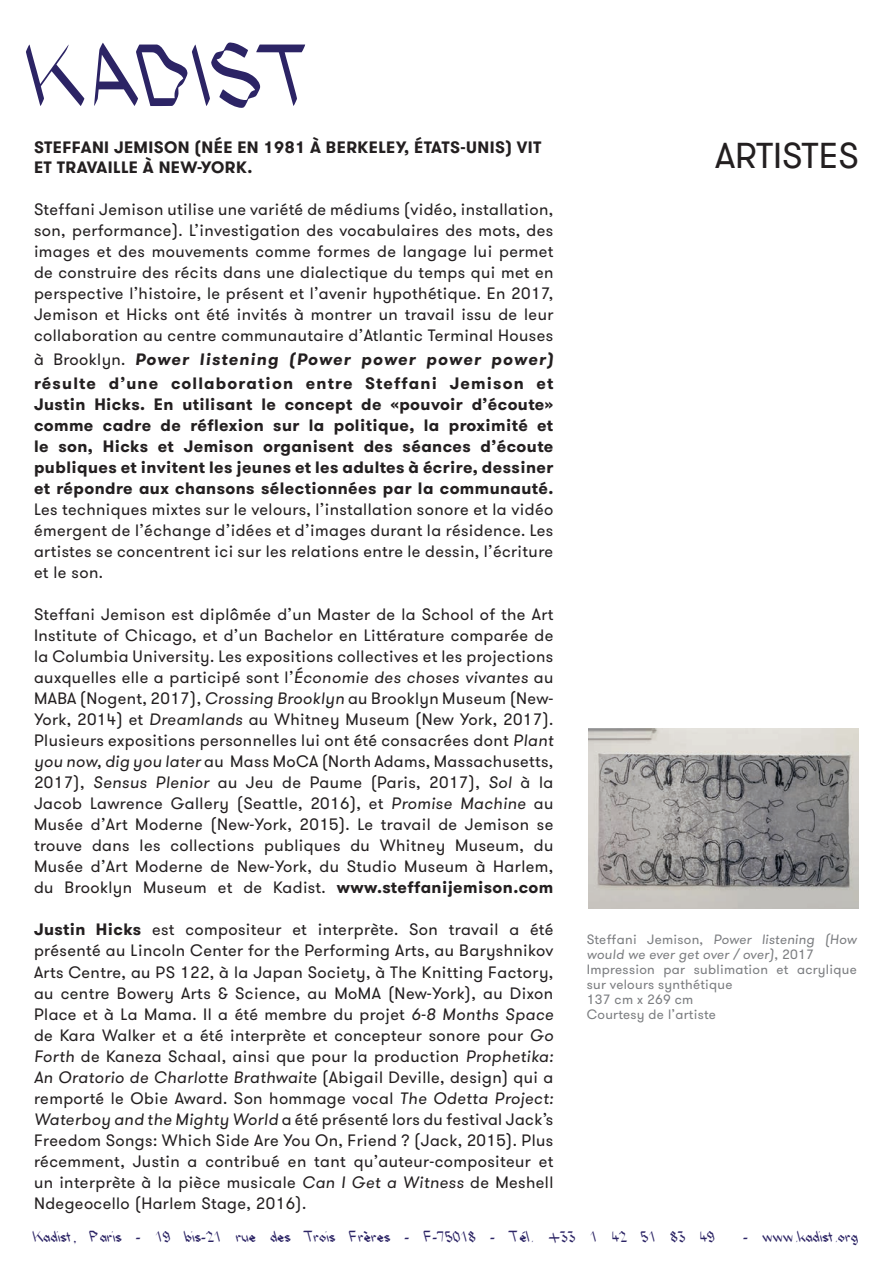
<style>
.page{position:relative;width:893px;height:1263px;background:#fff}
.page>*{position:absolute;margin:0;border:0;box-sizing:border-box;transform-origin:0 0}
.t1{font:90px "mtdbt 2 f 4 d";color:#2c2465}
.t2{font:36px "GT Walsheim";color:#231f20}
.t3{font:16.5px/21px "GT Walsheim";letter-spacing:.025em;color:#231f20;text-align:justify}
.t4{font:700 16.5px/21px "GT Walsheim";letter-spacing:.025em;color:#231f20}
.t5{font:700 16.5px/24px "GT Walsheim";letter-spacing:.07em;color:#231f20}
.t6{font:16.5px "mtdbt 2 f 4 d";color:#2c2465}
.t7{font:13.5px/15px "GT Walsheim";letter-spacing:.02em;color:#7c7e81}
.s1{font-weight:400}
.s2{font-style:italic}
.s3{font-weight:700}
</style>
<div class="page">
<img style="left:589px;top:728px;width:270px;height:180px">
<h1 class="t1" style="left:34px;top:21px;width:291px">KADIST</h1>
<p class="t4" style="left:34px;top:138px;width:509px;line-height:19.8px">STEFFANI JEMISON (NÉE EN 1981 À BERKELEY, ÉTATS-UNIS) VIT<br>ET TRAVAILLE À NEW-YORK.</p>
<p class="t3" style="left:34px;top:199px;width:521px">Steffani Jemison utilise une variété de médiums (vidéo, installation, son, performance). L’investigation des vocabulaires des mots, des images et des mouvements comme formes de langage lui permet de construire des récits dans une dialectique du temps qui met en perspective l’histoire, le présent et l’avenir hypothétique. En 2017, Jemison et Hicks ont été invités à montrer un travail issu de leur collaboration au centre communautaire d’Atlantic Terminal Houses</p>
<p class="t5" style="left:34px;top:348px;width:521px"><span class="s1">à Brooklyn.</span> <span class="s2">Power listening (Power power power power) </span>résulte d’une collaboration entre Steffani Jemison et</p>
<p class="t4" style="left:34px;top:394px;width:521px;text-align:justify">Justin Hicks. En utilisant le concept de «pouvoir d’écoute» comme cadre de réflexion sur la politique, la proximité et le son, Hicks et Jemison organisent des séances d’écoute publiques et invitent les jeunes et les adultes à écrire, dessiner et répondre aux chansons sélectionnées par la communauté.</p>
<p class="t3" style="left:34px;top:499px;width:521px">Les techniques mixtes sur le velours, l’installation sonore et la vidéo émergent de l’échange d’idées et d’images durant la résidence. Les artistes se concentrent ici sur les relations entre le dessin, l’écriture et le son.</p>
<p class="t3" style="left:34px;top:604px;width:521px">Steffani Jemison est diplômée d’un Master de la School of the Art Institute of Chicago, et d’un Bachelor en Littérature comparée de la Columbia University. Les expositions collectives et les projections auxquelles elle a participé sont l’<span class="s2">Économie des choses vivantes</span> au MABA (Nogent, 2017), <span class="s2">Crossing Brooklyn</span> au Brooklyn Museum (New-York, 2014) et <span class="s2">Dreamlands</span> au Whitney Museum (New York, 2017).<br>Plusieurs expositions personnelles lui ont été consacrées dont <span class="s2">Plant you now, dig you later</span> au Mass MoCA (North Adams, Massachusetts, 2017), <span class="s2">Sensus Plenior</span> au Jeu de Paume (Paris, 2017), <span class="s2">Sol</span> à la Jacob Lawrence Gallery (Seattle, 2016), et <span class="s2">Promise Machine</span> au Musée d’Art Moderne (New-York, 2015). Le travail de Jemison se trouve dans les collections publiques du Whitney Museum, du Musée d’Art Moderne de New-York, du Studio Museum à Harlem, du Brooklyn Museum et de Kadist. <span class="s3">www.steffanijemison.com</span></p>
<p class="t3" style="left:34px;top:919px;width:521px"><span class="s3">Justin Hicks</span> est compositeur et interprète. Son travail a été présenté au Lincoln Center for the Performing Arts, au Baryshnikov Arts Centre, au PS 122, à la Japan Society, à The Knitting Factory, au centre Bowery Arts &amp; Science, au MoMA (New-York), au Dixon Place et à La Mama. Il a été membre du projet <span class="s2">6-8 Months Space </span>de Kara Walker et a été interprète et concepteur sonore pour <span class="s2">Go Forth</span> de Kaneza Schaal, ainsi que pour la production <span class="s2">Prophetika:<br>An Oratorio de Charlotte Brathwaite</span> (Abigail Deville, design) qui a remporté le Obie Award. Son hommage vocal <span class="s2">The Odetta Project:<br>Waterboy and the Mighty World</span> a été présenté lors du festival Jack’s Freedom Songs: Which Side Are You On, Friend ? (Jack, 2015). Plus récemment, Justin a contribué en tant qu’auteur-compositeur et un interprète à la pièce musicale <span class="s2">Can I Get a Witness</span> de Meshell Ndegeocello (Harlem Stage, 2016).</p>
<p class="t6" style="left:34px;top:1227px;width:684px">Kadist, Paris - 19 bis-21 rue des Trois Frères - F-75018 - Tél. +33 1 42 51 83 49</p>
<p class="t6" style="left:744px;top:1227px;width:116px">- www.kadist.org</p>
<h2 class="t2" style="left:715px;top:133px;width:145px">ARTISTES</h2>
<p class="t7" style="left:587px;top:932px;width:272px">Steffani Jemison, <span class="s2">Power listening (How would we ever get over / over)</span>, 2017<br>Impression par sublimation et acrylique sur velours synthétique<br>137 cm x 269 cm<br>Courtesy de l’artiste</p>
</div>
